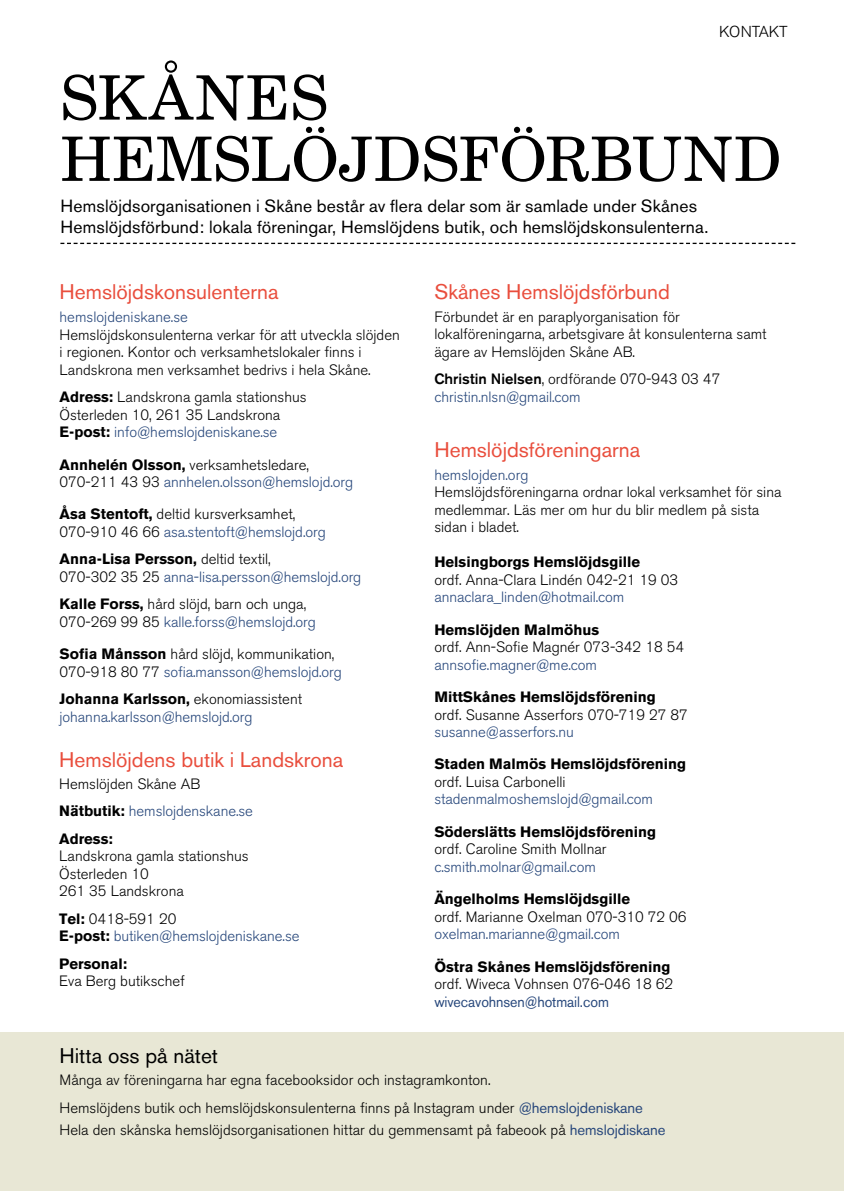
<style>
.page{position:relative;width:844px;height:1191px;background:#fff}
.page>*{position:absolute;margin:0;border:0;box-sizing:border-box;transform-origin:0 0}
.t1{font:61.25px/61.2px "New Century Schlbk LT Std";color:#000}
.t2{font:21px "Akzidenz Grotesk BE";color:#e94e3d}
.t3{font:21px "Akzidenz Grotesk BE";color:#000}
.t4{font:17.5px/21px "Akzidenz Grotesk BE";letter-spacing:.01em;color:#000}
.t5{font:300 15.75px "Akzidenz Grotesk BE";letter-spacing:-.01em;color:#000}
.t6{font:300 14.88px/17.5px "Akzidenz Grotesk BE";color:#000}
.t7{font:300 14.88px/17.5px "Akzidenz Grotesk BE";letter-spacing:-.005em;color:#27477b}
.t8{font:700 14.88px "Akzidenz Grotesk BE";color:#000}
.t9{font:14.88px "Akzidenz Grotesk BE";letter-spacing:-.005em;color:#27477b;scale:.95 1}
.s1{font-weight:700}
.s2{color:#27477b}
.s3{font-weight:700;color:#000}
.s4{color:#000}
.s5{font-weight:500;color:#000}
.s6{font-weight:400;color:#27477b}
</style>
<div class="page">
<div style="left:0;top:1032px;width:843px;height:159px;background:#e8e7d5"></div>
<svg style="left:60px;top:243px;width:735px;height:1px"></svg>
<p class="t5" style="left:718px;top:22px;width:70px">KONTAKT</p>
<h1 class="t1" style="left:60px;top:67px;width:722px">SKÅNES<br>HEMSLÖJDSFÖRBUND</h1>
<p class="t4" style="left:60px;top:195px;width:649px">Hemslöjdsorganisationen i Skåne består av flera delar som är samlade under Skånes<br>Hemslöjdsförbund: lokala föreningar, Hemslöjdens butik, och hemslöjdskonsulenterna.</p>
<h2 class="t2" style="left:60px;top:279px;width:220px">Hemslöjdskonsulenterna</h2>
<p class="t7" style="left:60px;top:308px;width:130px">hemslojdeniskane.se</p>
<p class="t6" style="left:60px;top:326px;width:342px">Hemslöjdskonsulenterna verkar för att utveckla slöjden i regionen. Kontor och verksamhetslokaler finns i<br>Landskrona men verksamhet bedrivs i hela Skåne.</p>
<p class="t6" style="left:60px;top:388px;width:248px"><span class="s1">Adress:</span> Landskrona gamla stationshus<br>Österleden 10, 261 35 Landskrona<br><span class="s1">E-post:</span> <span class="s2">info@hemslojdeniskane.se</span></p>
<p class="t6" style="left:60px;top:456px;width:295px"><span class="s1">Annhelén Olsson,</span> verksamhetsledare,<br>070-211 43 93 <span class="s2">annhelen.olsson@hemslojd.org</span></p>
<p class="t6" style="left:60px;top:506px;width:267px"><span class="s1">Åsa Stentoft,</span> deltid kursverksamhet,<br>070-910 46 66 <span class="s2">asa.stentoft@hemslojd.org</span></p>
<p class="t7" style="left:60px;top:551px;width:303px"><span class="s3">Anna-Lisa Persson,</span> <span class="s4">deltid textil,<br>070-302 35 25</span> anna-lisa.persson@hemslojd.org</p>
<p class="t6" style="left:60px;top:595px;width:258px"><span class="s1">Kalle Forss,</span> hård slöjd, barn och unga,<br>070-269 99 85 <span class="s2">kalle.forss@hemslojd.org</span></p>
<p class="t6" style="left:60px;top:645px;width:284px"><span class="s1">Sofia Månsson</span> hård slöjd, kommunikation,<br>070-918 80 77 <span class="s2">sofia.mansson@hemslojd.org</span></p>
<p class="t7" style="left:60px;top:690px;width:244px"><span class="s3">Johanna Karlsson,</span> <span class="s4">ekonomiassistent </span>johanna.karlsson@hemslojd.org</p>
<h2 class="t2" style="left:59px;top:746px;width:285px">Hemslöjdens butik i Landskrona</h2>
<p class="t7" style="left:59px;top:770px;width:195px;line-height:27.5px"><span class="s4">Hemslöjden Skåne AB<br></span><span class="s3">Nätbutik:</span> hemslojdenskane.se<br><span class="s3">Adress:</span></p>
<p class="t6" style="left:59px;top:847px;width:191px">Landskrona gamla stationshus<br>Österleden 10<br>261 35 Landskrona</p>
<p class="t7" style="left:59px;top:910px;width:242px"><span class="s3">Tel:</span> <span class="s4">0418-591 20<br></span><span class="s3">E-post:</span> butiken@hemslojdeniskane.se</p>
<p class="t8" style="left:59px;top:955px;width:69px">Personal:</p>
<p class="t6" style="left:59px;top:972px;width:127px">Eva Berg butikschef</p>
<h2 class="t2" style="left:434px;top:279px;width:237px">Skånes Hemslöjdsförbund</h2>
<p class="t6" style="left:434px;top:308px;width:333px">Förbundet är en paraplyorganisation för lokalföreningarna, arbetsgivare åt konsulenterna samt ägare av Hemslöjden Skåne AB.</p>
<p class="t7" style="left:434px;top:371px;width:287px"><span class="s5">Christin Nielsen</span><span class="s4">, ordförande 070-943 03 47 </span>christin.nlsn@gmail.com</p>
<h2 class="t2" style="left:434px;top:437px;width:207px">Hemslöjdsföreningarna</h2>
<p class="t7" style="left:434px;top:466px;width:95px">hemslojden.org</p>
<p class="t6" style="left:434px;top:483px;width:348px">Hemslöjdsföreningarna ordnar lokal verksamhet för sina medlemmar. Läs mer om hur du blir medlem på sista sidan i bladet.</p>
<p class="t8" style="left:434px;top:553px;width:207px">Helsingborgs Hemslöjdsgille</p>
<p class="t6" style="left:434px;top:571px;width:245px">ordf. Anna-Clara Lindén 042-21 19 03</p>
<p class="t7" style="left:434px;top:588px;width:191px">annaclara_linden@hotmail.com</p>
<p class="t8" style="left:434px;top:621px;width:166px">Hemslöjden Malmöhus</p>
<p class="t6" style="left:434px;top:638px;width:251px">ordf. Ann-Sofie Magnér 073-342 18 54</p>
<p class="t7" style="left:434px;top:656px;width:164px">annsofie.magner@me.com</p>
<p class="t8" style="left:434px;top:688px;width:223px">MittSkånes Hemslöjdsförening</p>
<p class="t6" style="left:434px;top:706px;width:255px">ordf. Susanne Asserfors 070-719 27 87</p>
<p class="t7" style="left:434px;top:723px;width:141px">susanne@asserfors.nu</p>
<p class="t8" style="left:434px;top:755px;width:253px">Staden Malmös Hemslöjdsförening</p>
<p class="t6" style="left:434px;top:773px;width:133px">ordf. Luisa Carbonelli</p>
<p class="t7" style="left:434px;top:791px;width:220px">stadenmalmoshemslojd@gmail.com</p>
<p class="t8" style="left:434px;top:823px;width:223px">Söderslätts Hemslöjdsförening</p>
<p class="t6" style="left:434px;top:840px;width:174px">ordf. Caroline Smith Mollnar</p>
<p class="t7" style="left:434px;top:858px;width:163px">c.smith.molnar@gmail.com</p>
<p class="t8" style="left:434px;top:890px;width:197px">Ängelholms Hemslöjdsgille</p>
<p class="t6" style="left:434px;top:908px;width:253px">ordf. Marianne Oxelman 070-310 72 06</p>
<p class="t7" style="left:434px;top:925px;width:187px">oxelman.marianne@gmail.com</p>
<p class="t8" style="left:434px;top:957px;width:237px">Östra Skånes Hemslöjdsförening</p>
<p class="t6" style="left:434px;top:975px;width:240px">ordf. Wiveca Vohnsen 076-046 18 62</p>
<p class="t9" style="left:434px;top:992px;width:185px">wivecavohnsen@hotmail.com</p>
<h2 class="t3" style="left:60px;top:1043px;width:160px">Hitta oss på nätet</h2>
<p class="t6" style="left:60px;top:1066px;width:585px;line-height:27.5px">Många av föreningarna har egna facebooksidor och instagramkonton.<br>Hemslöjdens butik och hemslöjdskonsulenterna finns på Instagram under <span class="s6">@hemslojdeniskane</span></p>
<p class="t6" style="left:60px;top:1121px;width:607px">Hela den skånska hemslöjdsorganisationen hittar du gemmensamt på fabeook på <span class="s6">hemslojdiskane</span></p>
</div>
